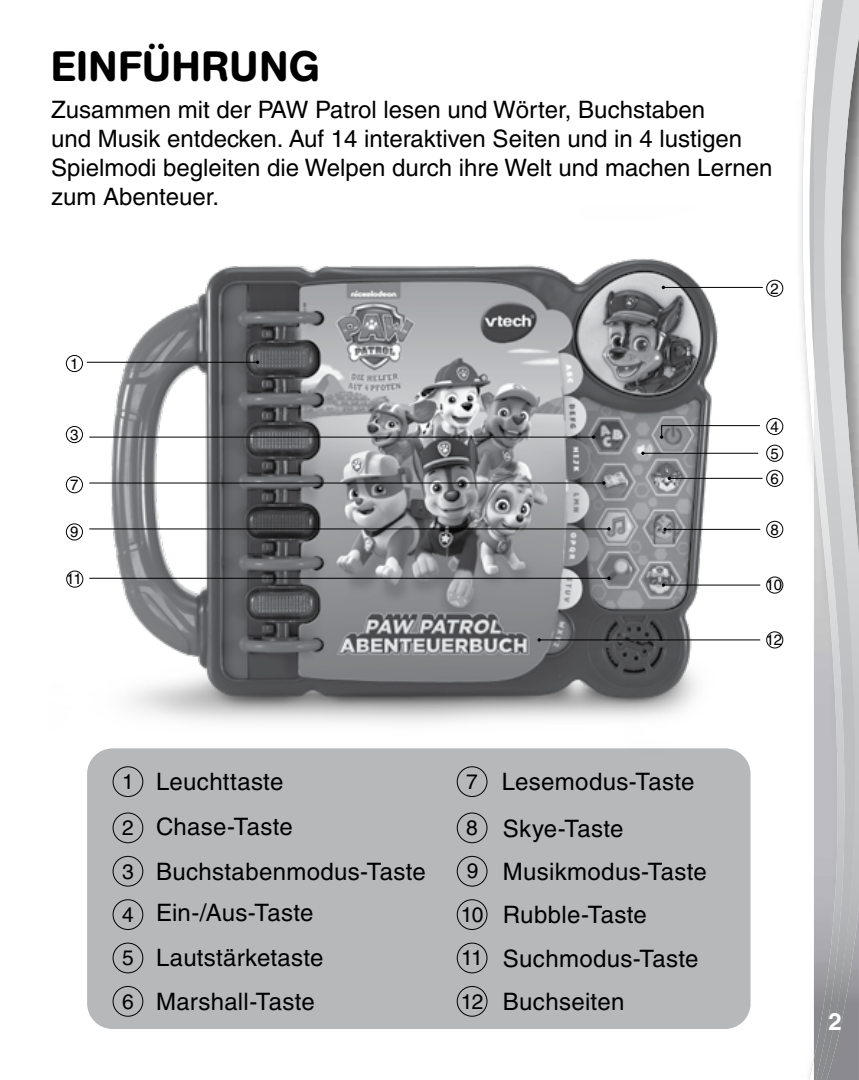
<style>
.page{position:relative;width:859px;height:1080px;background:#fff}
.page>*{position:absolute;margin:0;border:0;box-sizing:border-box;transform-origin:0 0}
.t1{font:500 42px "AG Book Rounded";letter-spacing:.02em;color:#000}
.t2{font:500 24px/28.8px "Helvetica";color:#000}
.t3{font:700 24px "Helvetica";color:#fff}
.t4{font:500 21px/43.5px "Helvetica";color:#000}
.t5{font:500 15px/25.2px "Helvetica";color:#000}
.s1{font-size:21px}
</style>
<div class="page">
<svg style="left:802px;top:0;width:12px;height:1080px"></svg>
<img style="left:847px;top:906px;width:12px;height:174px">
<svg style="left:847px;top:0;width:12px;height:906px;background:#b6b7b8"></svg>
<img style="left:814px;top:0;width:33px;height:1080px">
<div style="left:87px;top:748px;width:663px;height:281px;background:#b6b8ba;border-radius:26px"></div>
<img style="left:65px;top:259px;width:704px;height:497px">
<hr style="left:663px;top:585px;width:97px;height:1px;background:#000">
<hr style="left:539px;top:639px;width:221px;height:1px;background:#000">
<svg style="left:537px;top:638px;width:4px;height:4px"></svg>
<hr style="left:665px;top:529px;width:95px;height:1px;background:#000">
<hr style="left:643px;top:453px;width:115px;height:1px;background:#000">
<hr style="left:669px;top:478px;width:93px;height:1px;background:#000">
<hr style="left:87px;top:362px;width:171px;height:1px;background:#000">
<hr style="left:89px;top:437px;width:505px;height:1px;background:#000">
<hr style="left:89px;top:483px;width:515px;height:1px;background:#000">
<hr style="left:89px;top:528px;width:520px;height:1px;background:#000">
<svg style="left:607px;top:527px;width:4px;height:4px"></svg>
<hr style="left:89px;top:578px;width:520px;height:1px;background:#000">
<hr style="left:663px;top:287px;width:100px;height:1px;background:#000">
<svg style="left:660px;top:425px;width:101px;height:14px"></svg>
<div style="left:66px;top:355px;width:17px;height:17px;border:1px solid #000;border-radius:50%"></div>
<div style="left:766px;top:280px;width:17px;height:17px;border:1px solid #000;border-radius:50%"></div>
<div style="left:66px;top:426px;width:17px;height:17px;border:1px solid #000;border-radius:50%"></div>
<div style="left:766px;top:418px;width:17px;height:17px;border:1px solid #000;border-radius:50%"></div>
<div style="left:766px;top:577px;width:17px;height:17px;border:1px solid #000;border-radius:50%"></div>
<div style="left:766px;top:631px;width:17px;height:17px;border:1px solid #000;border-radius:50%"></div>
<div style="left:66px;top:571px;width:17px;height:17px;border:1px solid #000;border-radius:50%"></div>
<div style="left:766px;top:521px;width:17px;height:17px;border:1px solid #000;border-radius:50%"></div>
<div style="left:766px;top:445px;width:17px;height:17px;border:1px solid #000;border-radius:50%"></div>
<div style="left:766px;top:470px;width:17px;height:17px;border:1px solid #000;border-radius:50%"></div>
<div style="left:66px;top:523px;width:17px;height:17px;border:1px solid #000;border-radius:50%"></div>
<div style="left:66px;top:476px;width:17px;height:17px;border:1px solid #000;border-radius:50%"></div>
<div style="left:113px;top:766px;width:30px;height:31px;border:1px solid #000;border-radius:50%"></div>
<div style="left:113px;top:986px;width:30px;height:31px;border:1px solid #000;border-radius:50%"></div>
<div style="left:113px;top:813px;width:30px;height:30px;border:1px solid #000;border-radius:50%"></div>
<div style="left:113px;top:856px;width:30px;height:31px;border:1px solid #000;border-radius:50%"></div>
<div style="left:113px;top:899px;width:30px;height:31px;border:1px solid #000;border-radius:50%"></div>
<div style="left:113px;top:943px;width:30px;height:30px;border:1px solid #000;border-radius:50%"></div>
<div style="left:457px;top:766px;width:30px;height:31px;border:1px solid #000;border-radius:50%"></div>
<div style="left:457px;top:813px;width:30px;height:30px;border:1px solid #000;border-radius:50%"></div>
<div style="left:457px;top:856px;width:30px;height:31px;border:1px solid #000;border-radius:50%"></div>
<div style="left:457px;top:899px;width:30px;height:31px;border:1px solid #000;border-radius:50%"></div>
<div style="left:457px;top:943px;width:30px;height:30px;border:1px solid #000;border-radius:50%"></div>
<div style="left:457px;top:986px;width:30px;height:31px;border:1px solid #000;border-radius:50%"></div>
<h1 class="t1" style="left:51px;top:42px;width:270px">EINFÜHRUNG</h1>
<p class="t2" style="left:51px;top:96px;width:723px">Zusammen mit der PAW Patrol lesen und Wörter, Buchstaben<br>und Musik entdecken. Auf 14 interaktiven Seiten und in 4 lustigen Spielmodi begleiten die Welpen durch ihre Welt und machen Lernen zum Abenteuer.</p>
<p class="t5" style="left:70px;top:351px;width:10px">1</p>
<p class="t5" style="left:70px;top:422px;width:10px">3</p>
<p class="t5" style="left:70px;top:472px;width:10px">7</p>
<p class="t5" style="left:70px;top:519px;width:10px">9</p>
<p class="t5" style="left:66px;top:567px;width:17px">11</p>
<p class="t5" style="left:771px;top:276px;width:10px">2</p>
<p class="t5" style="left:771px;top:414px;width:10px">4</p>
<p class="t5" style="left:771px;top:441px;width:10px">5<br>6</p>
<p class="t5" style="left:771px;top:517px;width:10px">8</p>
<p class="t5" style="left:766px;top:572px;width:18px">10</p>
<p class="t5" style="left:766px;top:627px;width:18px">12</p>
<p class="t2" style="left:156px;top:767px;width:129px">Leuchttaste</p>
<p class="t2" style="left:502px;top:767px;width:194px">Lesemodus-Taste</p>
<p class="t4" style="left:122px;top:760px;width:13px">1</p>
<p class="t4" style="left:466px;top:760px;width:13px">7</p>
<p class="t4" style="left:461px;top:806px;width:24px">8<br>9<br>10<br>11<br>12</p>
<p class="t2" style="left:156px;top:812px;width:138px">Chase-Taste</p>
<p class="t2" style="left:503px;top:814px;width:122px">Skye-Taste</p>
<p class="t4" style="left:122px;top:806px;width:13px">2</p>
<p class="t2" style="left:156px;top:857px;width:271px">Buchstabenmodus-Taste</p>
<p class="t2" style="left:503px;top:857px;width:205px">Musikmodus-Taste</p>
<p class="t4" style="left:122px;top:850px;width:13px">3</p>
<p class="t2" style="left:156px;top:898px;width:159px">Ein-/Aus-Taste</p>
<p class="t2" style="left:503px;top:900px;width:145px">Rubble-Taste</p>
<p class="t4" style="left:122px;top:893px;width:13px">4</p>
<p class="t2" style="left:122px;top:943px;width:203px"><span class="s1">5</span> Lautstärketaste</p>
<p class="t2" style="left:503px;top:944px;width:197px">Suchmodus-Taste</p>
<p class="t2" style="left:156px;top:987px;width:160px">Marshall-Taste</p>
<p class="t2" style="left:503px;top:987px;width:123px">Buchseiten</p>
<p class="t4" style="left:122px;top:980px;width:13px">6</p>
<p class="t3" style="left:828px;top:1007px;width:15px">2</p>
</div>
